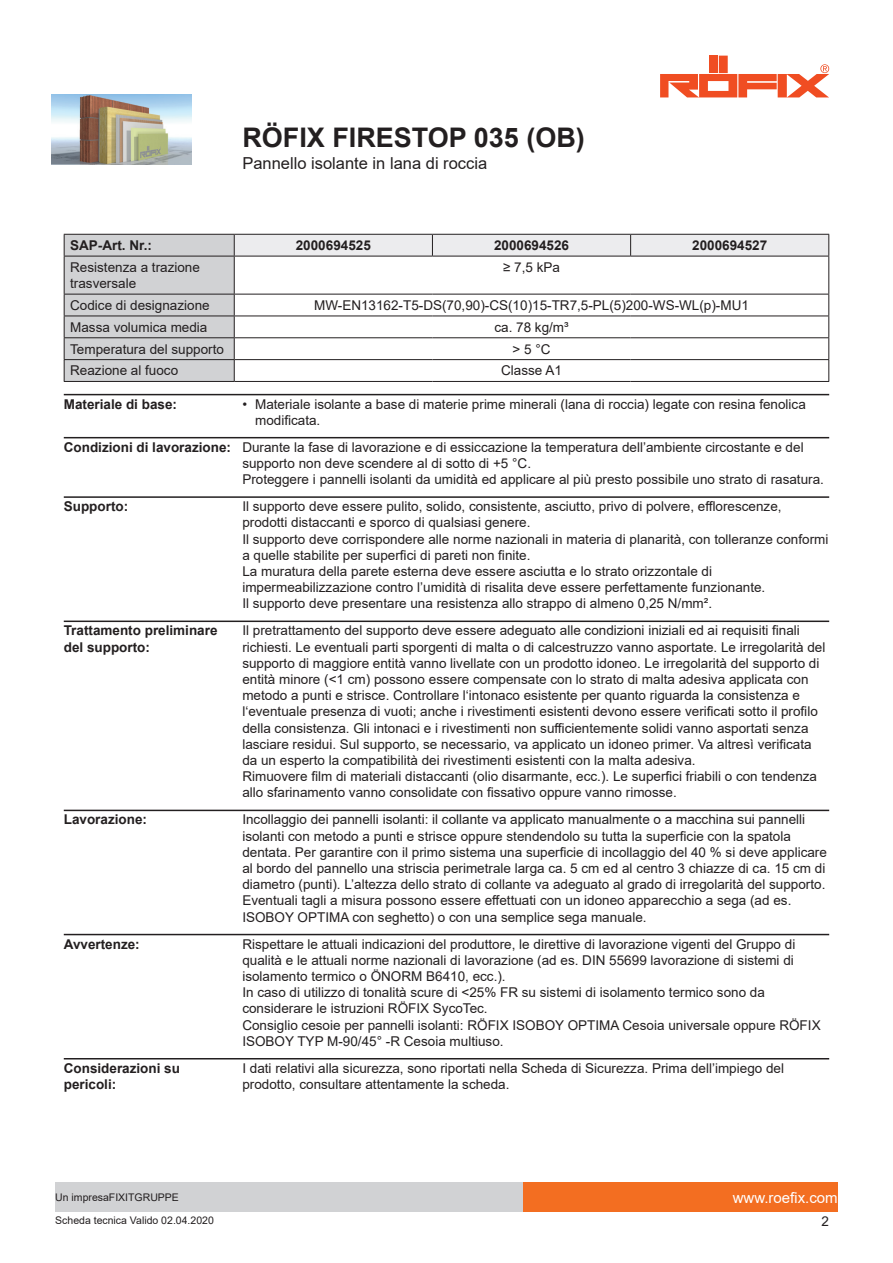
<style>
.page{position:relative;width:893px;height:1263px;background:#fff}
.page>*{position:absolute;margin:0;border:0;box-sizing:border-box;transform-origin:0 0}
.t1{font:700 27px "Arial";color:#231f20}
.t2{font:16.5px "Arial";color:#231f20}
.t3{font:15px "Arial";color:#fff}
.t4{font:13.5px/16.2px "Arial";color:#231f20}
.t5{font:700 13.5px/16.2px "Arial";color:#231f20}
.t6{font:10.5px "Arial";color:#231f20}
.s1{font-weight:700}
</style>
<div class="page">
<img style="left:51px;top:95px;width:140px;height:70px">
<div style="left:719px;top:56px;width:9px;height:17px;background:#f04d22"></div>
<div style="left:709px;top:56px;width:9px;height:17px;background:#f04d22"></div>
<svg style="left:660px;top:64px;width:169px;height:33px"></svg>
<div style="left:523px;top:1182px;width:315px;height:30px;background:#f36e21"></div>
<div style="left:55px;top:1182px;width:468px;height:30px;background:#d1d2d4"></div>
<svg style="left:64px;top:234px;width:765px;height:147px"></svg>
<hr style="left:64px;top:381px;width:170px;height:1px;background:#231f20">
<hr style="left:234px;top:381px;width:198px;height:1px;background:#231f20">
<hr style="left:432px;top:381px;width:199px;height:1px;background:#231f20">
<hr style="left:631px;top:381px;width:198px;height:1px;background:#231f20">
<hr style="left:64px;top:394px;width:765px;height:1px;background:#231f20">
<hr style="left:64px;top:437px;width:765px;height:1px;background:#231f20">
<hr style="left:64px;top:496px;width:765px;height:2px;background:#231f20">
<hr style="left:64px;top:620px;width:765px;height:2px;background:#231f20">
<hr style="left:64px;top:810px;width:765px;height:1px;background:#231f20">
<hr style="left:64px;top:934px;width:765px;height:1px;background:#231f20">
<hr style="left:64px;top:1058px;width:765px;height:1px;background:#231f20">
<h1 class="t1" style="left:242px;top:119px;width:344px">RÖFIX FIRESTOP 035 (OB)</h1>
<p class="t2" style="left:242px;top:152px;width:246px">Pannello isolante in lana di roccia</p>
<p class="t5" style="left:70px;top:237px;width:83px">SAP-Art. Nr.:</p>
<p class="t5" style="left:296px;top:237px;width:77px">2000694525</p>
<p class="t5" style="left:494px;top:237px;width:77px">2000694526</p>
<p class="t5" style="left:692px;top:237px;width:77px">2000694527</p>
<p class="t4" style="left:70px;top:259px;width:131px">Resistenza a trazione trasversale</p>
<p class="t4" style="left:503px;top:259px;width:58px">≥ 7,5 kPa</p>
<p class="t4" style="left:70px;top:297px;width:141px">Codice di designazione</p>
<p class="t4" style="left:314px;top:297px;width:436px">MW-EN13162-T5-DS(70,90)-CS(10)15-TR7,5-PL(5)200-WS-WL(p)-MU1</p>
<p class="t4" style="left:70px;top:319px;width:139px">Massa volumica media</p>
<p class="t4" style="left:494px;top:319px;width:76px">ca. 78 kg/m³</p>
<p class="t4" style="left:70px;top:341px;width:155px">Temperatura del supporto</p>
<p class="t4" style="left:512px;top:341px;width:40px">&gt; 5 °C</p>
<p class="t4" style="left:70px;top:362px;width:110px">Reazione al fuoco</p>
<p class="t4" style="left:501px;top:362px;width:62px">Classe A1</p>
<p class="t5" style="left:64px;top:396px;width:115px">Materiale di base:</p>
<p class="t4" style="left:255px;top:396px;width:552px;text-indent:-13px">• Materiale isolante a base di materie prime minerali (lana di roccia) legate con resina fenolica modificata.</p>
<p class="t4" style="left:242px;top:439px;width:583px;text-indent:-179px"><span class="s1">Condizioni di lavorazione:</span> Durante la fase di lavorazione e di essiccazione la temperatura dell’ambiente circostante e del supporto non deve scendere al di sotto di +5 °C.<br>Proteggere i pannelli isolanti da umidità ed applicare al più presto possibile uno strato di rasatura.</p>
<p class="t5" style="left:64px;top:498px;width:66px">Supporto:</p>
<p class="t4" style="left:242px;top:498px;width:587px">Il supporto deve essere pulito, solido, consistente, asciutto, privo di polvere, efflorescenze, prodotti distaccanti e sporco di qualsiasi genere.<br>Il supporto deve corrispondere alle norme nazionali in materia di planarità, con tolleranze conformi a quelle stabilite per superfici di pareti non finite.<br>La muratura della parete esterna deve essere asciutta e lo strato orizzontale di impermeabilizzazione contro l’umidità di risalita deve essere perfettamente funzionante.<br>Il supporto deve presentare una resistenza allo strappo di almeno 0,25 N/mm².</p>
<p class="t5" style="left:64px;top:623px;width:155px">Trattamento preliminare del supporto:</p>
<p class="t4" style="left:242px;top:622px;width:584px">Il pretrattamento del supporto deve essere adeguato alle condizioni iniziali ed ai requisiti finali richiesti. Le eventuali parti sporgenti di malta o di calcestruzzo vanno asportate. Le irregolarità del supporto di maggiore entità vanno livellate con un prodotto idoneo. Le irregolarità del supporto di entità minore (&lt;1 cm) possono essere compensate con lo strato di malta adesiva applicata con metodo a punti e strisce. Controllare l‘intonaco esistente per quanto riguarda la consistenza e l‘eventuale presenza di vuoti; anche i rivestimenti esistenti devono essere verificati sotto il profilo della consistenza. Gli intonaci e i rivestimenti non sufficientemente solidi vanno asportati senza lasciare residui. Sul supporto, se necessario, va applicato un idoneo primer. Va altresì verificata da un esperto la compatibilità dei rivestimenti esistenti con la malta adesiva.<br>Rimuovere film di materiali distaccanti (olio disarmante, ecc.). Le superfici friabili o con tendenza allo sfarinamento vanno consolidate con fissativo oppure vanno rimosse.</p>
<p class="t5" style="left:64px;top:812px;width:85px">Lavorazione:</p>
<p class="t4" style="left:242px;top:811px;width:586px">Incollaggio dei pannelli isolanti: il collante va applicato manualmente o a macchina sui pannelli isolanti con metodo a punti e strisce oppure stendendolo su tutta la superficie con la spatola dentata. Per garantire con il primo sistema una superficie di incollaggio del 40 % si deve applicare al bordo del pannello una striscia perimetrale larga ca. 5 cm ed al centro 3 chiazze di ca. 15 cm di diametro (punti). L’altezza dello strato di collante va adeguato al grado di irregolarità del supporto.<br>Eventuali tagli a misura possono essere effettuati con un idoneo apparecchio a sega (ad es.<br>ISOBOY OPTIMA con seghetto) o con una semplice sega manuale.</p>
<p class="t5" style="left:64px;top:936px;width:78px">Avvertenze:</p>
<p class="t4" style="left:242px;top:936px;width:580px">Rispettare le attuali indicazioni del produttore, le direttive di lavorazione vigenti del Gruppo di qualità e le attuali norme nazionali di lavorazione (ad es. DIN 55699 lavorazione di sistemi di isolamento termico o ÖNORM B6410, ecc.).<br>In caso di utilizzo di tonalità scure di &lt;25% FR su sistemi di isolamento termico sono da considerare le istruzioni RÖFIX SycoTec.<br>Consiglio cesoie per pannelli isolanti: RÖFIX ISOBOY OPTIMA Cesoia universale oppure RÖFIX ISOBOY TYP M-90/45° -R Cesoia multiuso.</p>
<p class="t5" style="left:64px;top:1060px;width:118px">Considerazioni su pericoli:</p>
<p class="t4" style="left:242px;top:1060px;width:543px">I dati relativi alla sicurezza, sono riportati nella Scheda di Sicurezza. Prima dell’impiego del prodotto, consultare attentamente la scheda.</p>
<p class="t6" style="left:55px;top:1190px;width:125px">Un impresaFIXITGRUPPE</p>
<p class="t3" style="left:733px;top:1187px;width:107px">www.roefix.com</p>
<p class="t6" style="left:55px;top:1213px;width:160px">Scheda tecnica Valido 02.04.2020</p>
<p class="t4" style="left:821px;top:1213px;width:9px">2</p>
</div>
